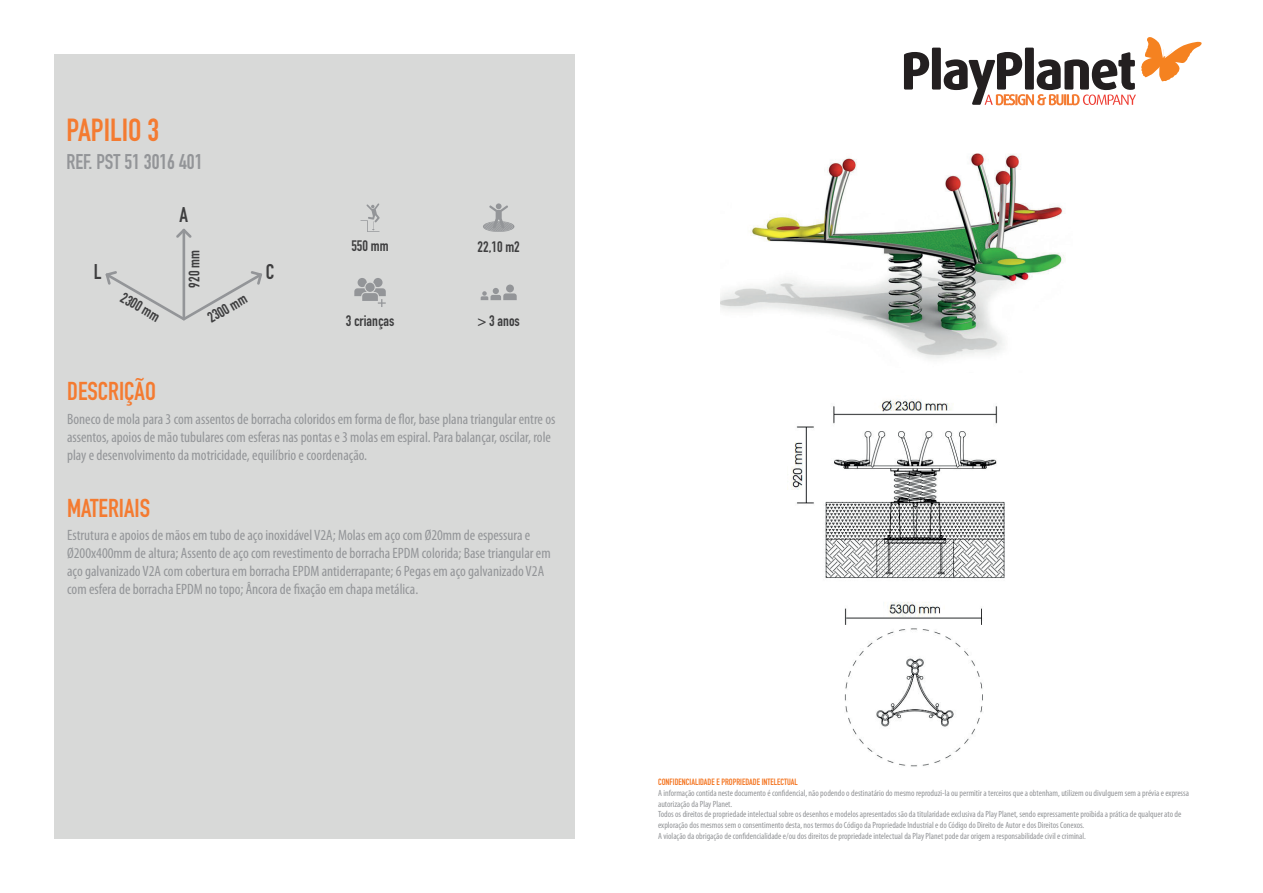
<style>
.page{position:relative;width:1263px;height:893px;background:#fff}
.page>*{position:absolute;margin:0;border:0;box-sizing:border-box;transform-origin:0 0}
.t1{font:31.5px "DIN Engschrift Std";color:#f47b31}
.t2{font:25.5px "DIN Engschrift Std";color:#f47b31}
.t3{font:21px "DIN Engschrift Std";color:#939598}
.t4{font:21px "DIN Engschrift Std";color:#3e3e3f}
.t5{font:condensed 15px/18px "Myriad Pro";color:#939598}
.t6{font:15px "DIN Engschrift Std";color:#3e3e3f}
.t7{font:condensed 9px/10.8px "Myriad Pro";color:#939598}
.t8{font:9px "DIN Engschrift Std";color:#f47521}
</style>
<div class="page">
<div style="left:54px;top:54px;width:520px;height:785px;background:#d8d9d8"></div>
<img style="left:721px;top:153px;width:344px;height:206px">
<img style="left:787px;top:399px;width:218px;height:180px">
<img style="left:844px;top:602px;width:139px;height:165px">
<svg style="left:360px;top:203px;width:20px;height:29px"></svg>
<svg style="left:354px;top:278px;width:32px;height:29px"></svg>
<div style="left:506px;top:285px;width:8px;height:7px;background:#939598;border-radius:50%"></div>
<svg style="left:481px;top:288px;width:36px;height:12px"></svg>
<svg style="left:483px;top:203px;width:32px;height:29px"></svg>
<svg style="left:106px;top:229px;width:156px;height:92px"></svg>
<svg style="left:904px;top:52px;width:25px;height:38px"></svg>
<div style="left:932px;top:48px;width:9px;height:42px;background:#231f20"></div>
<svg style="left:944px;top:38px;width:258px;height:67px"></svg>
<h1 class="t1" style="left:66px;top:112px;width:94px">PAPILIO 3</h1>
<h3 class="t3" style="left:66px;top:149px;width:138px">REF. PST 51 3016 401</h3>
<h3 class="t4" style="left:180px;top:202px;width:10px">A</h3>
<h3 class="t6" style="left:185px;top:288px;width:39px;rotate:-90deg">920 mm</h3>
<h3 class="t4" style="left:94px;top:259px;width:9px">L</h3>
<h3 class="t4" style="left:266px;top:259px;width:10px">C</h3>
<h3 class="t6" style="left:126px;top:289px;width:44px;rotate:30deg">2300 mm</h3>
<h2 class="t2" style="left:67px;top:376px;width:90px">DESCRIÇÃO</h2>
<h3 class="t6" style="left:204px;top:311px;width:44px;rotate:-30deg">2300 mm</h3>
<h3 class="t6" style="left:351px;top:237px;width:39px">550 mm</h3>
<h3 class="t6" style="left:346px;top:312px;width:50px">3 crianças</h3>
<h3 class="t6" style="left:477px;top:238px;width:44px">22,10 m2</h3>
<h3 class="t6" style="left:477px;top:312px;width:44px">&gt; 3 anos</h3>
<p class="t5" style="left:67px;top:409px;width:490px">Boneco de mola para 3 com assentos de borracha coloridos em forma de flor, base plana triangular entre os assentos, apoios de mão tubulares com esferas nas pontas e 3 molas em espiral. Para balançar, oscilar, role play e desenvolvimento da motricidade, equilíbrio e coordenação.</p>
<h2 class="t2" style="left:67px;top:493px;width:85px">MATERIAIS</h2>
<p class="t5" style="left:67px;top:526px;width:485px">Estrutura e apoios de mãos em tubo de aço inoxidável V2A; Molas em aço com Ø20mm de espessura e Ø200x400mm de altura; Assento de aço com revestimento de borracha EPDM colorida; Base triangular em aço galvanizado V2A com cobertura em borracha EPDM antiderrapante; 6 Pegas em aço galvanizado V2A com esfera de borracha EPDM no topo; Âncora de fixação em chapa metálica.</p>
<p class="t8" style="left:658px;top:776px;width:141px">CONFIDENCIALIDADE E PROPRIEDADE INTELECTUAL</p>
<p class="t7" style="left:658px;top:787px;width:532px">A informação contida neste documento é confidencial, não podendo o destinatário do mesmo reproduzi-la ou permitir a terceiros que a obtenham, utilizem ou divulguem sem a prévia e expressa autorização da Play Planet.<br>Todos os direitos de propriedade intelectual sobre os desenhos e modelos apresentados são da titularidade exclusiva da Play Planet, sendo expressamente proibida a prática de qualquer ato de exploração dos mesmos sem o consentimento desta, nos termos do Código da Propriedade Industrial e do Código do Direito de Autor e dos Direitos Conexos.<br>A violação da obrigação de confidencialidade e/ou dos direitos de propriedade intelectual da Play Planet pode dar origem a responsabilidade civil e criminal.</p>
</div>
